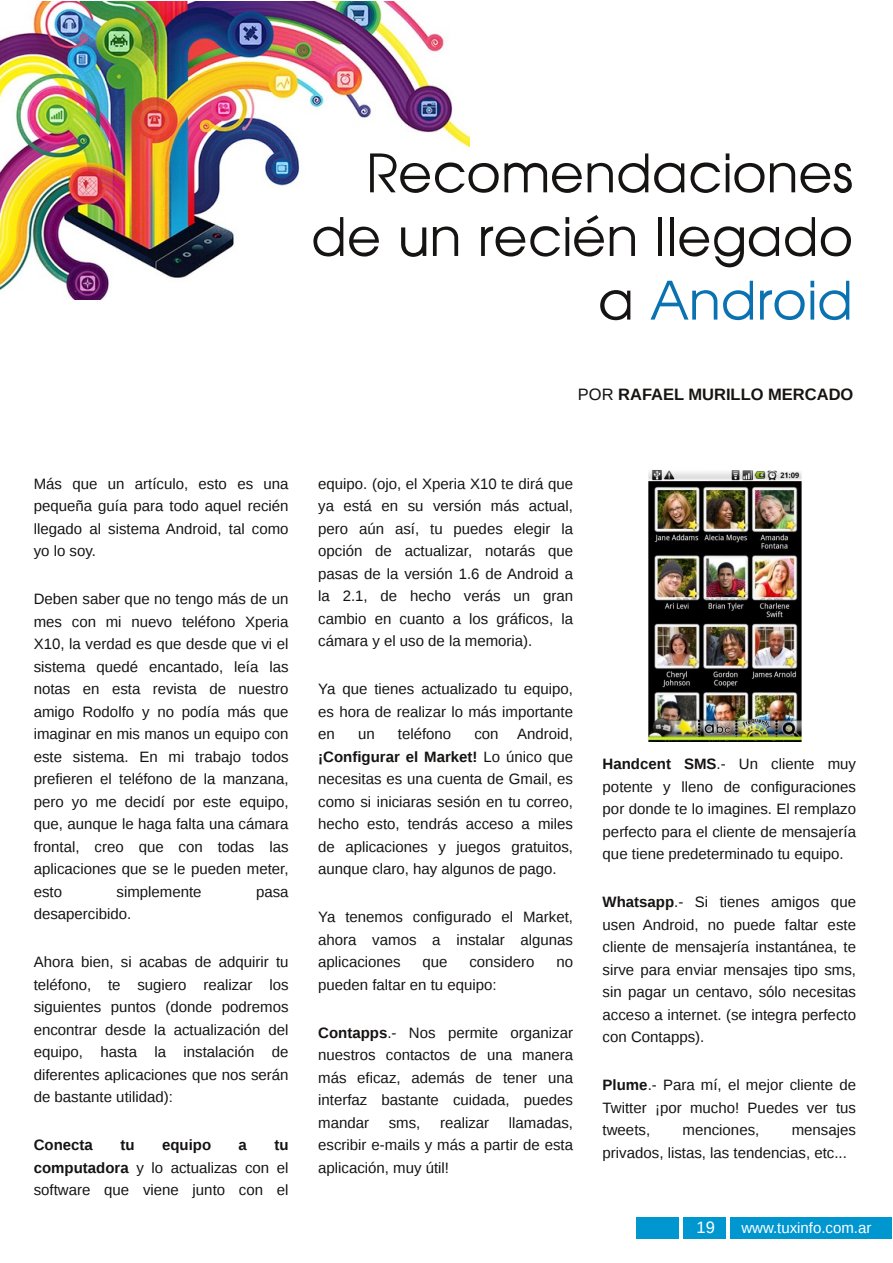
<style>
.page{position:relative;width:893px;height:1263px;background:#fff}
.page>*{position:absolute;margin:0;border:0;box-sizing:border-box;transform-origin:0 0}
.t1{font:52.5px/63.6px "Avante";color:#161413;text-align:right}
.t2{font:700 16.5px "Liberation Sans";color:#161413}
.t3{font:16.5px "Liberation Sans";color:#fff}
.t4{font:15px/22.5px "Liberation Sans";color:#161413;text-align:justify}
.t5{font:15px "Liberation Sans";color:#fff}
.t6{font:700 15px "Liberation Sans";color:#161413}
.s1{color:#0a72b0}
.s2{font-weight:400}
.s3{font-weight:700}
</style>
<div class="page">
<div style="left:636px;top:1218px;width:256px;height:21px;background:#0097d1"></div>
<hr style="left:679px;top:1215px;width:4px;height:40px;background:#fff">
<hr style="left:726px;top:1209px;width:4px;height:40px;background:#fff">
<img style="left:0;top:2px;width:469px;height:298px">
<img style="left:648px;top:470px;width:154px;height:272px">
<h1 class="t1" style="left:311px;top:141px;width:543px">Recomendaciones de un recién llegado a <span class="s1">Android</span></h1>
<p class="t2" style="left:578px;top:385px;width:277px"><span class="s2">POR</span> RAFAEL MURILLO MERCADO</p>
<p class="t4" style="left:34px;top:472px;width:256px">Más que un artículo, esto es una pequeña guía para todo aquel recién llegado al sistema Android, tal como yo lo soy.</p>
<p class="t4" style="left:34px;top:588px;width:256px">Deben saber que no tengo más de un mes con mi nuevo teléfono Xperia X10, la verdad es que desde que vi el sistema quedé encantado, leía las notas en esta revista de nuestro amigo Rodolfo y no podía más que imaginar en mis manos un equipo con este sistema. En mi trabajo todos prefieren el teléfono de la manzana, pero yo me decidí por este equipo, que, aunque le haga falta una cámara frontal, creo que con todas las aplicaciones que se le pueden meter, esto</p>
<p class="t4" style="left:117px;top:880px;width:87px">simplemente</p>
<p class="t4" style="left:256px;top:880px;width:34px">pasa</p>
<p class="t4" style="left:34px;top:903px;width:99px">desapercibido.</p>
<p class="t4" style="left:34px;top:951px;width:256px">Ahora bien, si acabas de adquirir tu teléfono, te sugiero realizar los siguientes puntos (donde podremos encontrar desde la actualización del equipo, hasta la instalación de diferentes aplicaciones que nos serán de bastante utilidad):</p>
<p class="t6" style="left:34px;top:1136px;width:61px">Conecta</p>
<p class="t6" style="left:120px;top:1136px;width:16px">tu</p>
<p class="t6" style="left:162px;top:1136px;width:51px">equipo</p>
<p class="t6" style="left:239px;top:1136px;width:10px">a</p>
<p class="t4" style="left:34px;top:1134px;width:256px;text-indent:241px"><span class="s3">tu computadora</span> y lo actualizas con el software que viene junto con el</p>
<p class="t4" style="left:318px;top:472px;width:256px">equipo. (ojo, el Xperia X10 te dirá que ya está en su versión más actual, pero aún así, tu puedes elegir la opción de actualizar, notarás que pasas de la versión 1.6 de Android a la 2.1, de hecho verás un gran cambio en cuanto a los gráficos, la cámara y el uso de la memoria).</p>
<p class="t4" style="left:318px;top:678px;width:256px">Ya que tienes actualizado tu equipo, es hora de realizar lo más importante en</p>
<p class="t4" style="left:358px;top:723px;width:18px">un</p>
<p class="t4" style="left:398px;top:723px;width:55px">teléfono</p>
<p class="t4" style="left:318px;top:723px;width:256px;text-indent:156px">con Android, <span class="s3">¡Configurar el Market!</span> Lo único que necesitas es una cuenta de Gmail, es como si iniciaras sesión en tu correo, hecho esto, tendrás acceso a miles de aplicaciones y juegos gratuitos, aunque claro, hay algunos de pago.</p>
<p class="t4" style="left:318px;top:906px;width:256px">Ya tenemos configurado el Market, ahora vamos a instalar algunas aplicaciones</p>
<p class="t4" style="left:423px;top:951px;width:27px">que</p>
<p class="t4" style="left:469px;top:951px;width:67px">considero</p>
<p class="t4" style="left:556px;top:951px;width:18px">no</p>
<p class="t4" style="left:318px;top:973px;width:180px">pueden faltar en tu equipo:</p>
<p class="t4" style="left:318px;top:1021px;width:256px"><span class="s3">Contapps</span>.- Nos permite organizar nuestros contactos de una manera más eficaz, además de tener una interfaz bastante cuidada, puedes mandar</p>
<p class="t4" style="left:318px;top:1111px;width:256px;text-indent:191px">llamadas, escribir e-mails y más a partir de esta aplicación, muy útil!</p>
<p class="t4" style="left:389px;top:1111px;width:33px">sms,</p>
<p class="t4" style="left:440px;top:1111px;width:51px">realizar</p>
<p class="t4" style="left:603px;top:753px;width:255px"><span class="s3">Handcent SMS</span>.- Un cliente muy potente y lleno de configuraciones por donde te lo imagines. El remplazo perfecto para el cliente de mensajería que tiene predeterminado tu equipo.</p>
<p class="t4" style="left:603px;top:891px;width:255px"><span class="s3">Whatsapp</span>.- Si tienes amigos que usen Android, no puede faltar este cliente de mensajería instantánea, te sirve para enviar mensajes tipo sms, sin pagar un centavo, sólo necesitas acceso a internet. (se integra perfecto con Contapps).</p>
<p class="t4" style="left:603px;top:1074px;width:255px"><span class="s3">Plume</span>.- Para mí, el mejor cliente de Twitter ¡por mucho! Puedes ver tus tweets,</p>
<p class="t4" style="left:603px;top:1119px;width:255px;text-indent:189px">mensajes privados, listas, las tendencias, etc...</p>
<p class="t4" style="left:683px;top:1119px;width:78px">menciones,</p>
<p class="t3" style="left:696px;top:1218px;width:20px">19</p>
<p class="t5" style="left:741px;top:1219px;width:132px">www.tuxinfo.com.ar</p>
</div>
